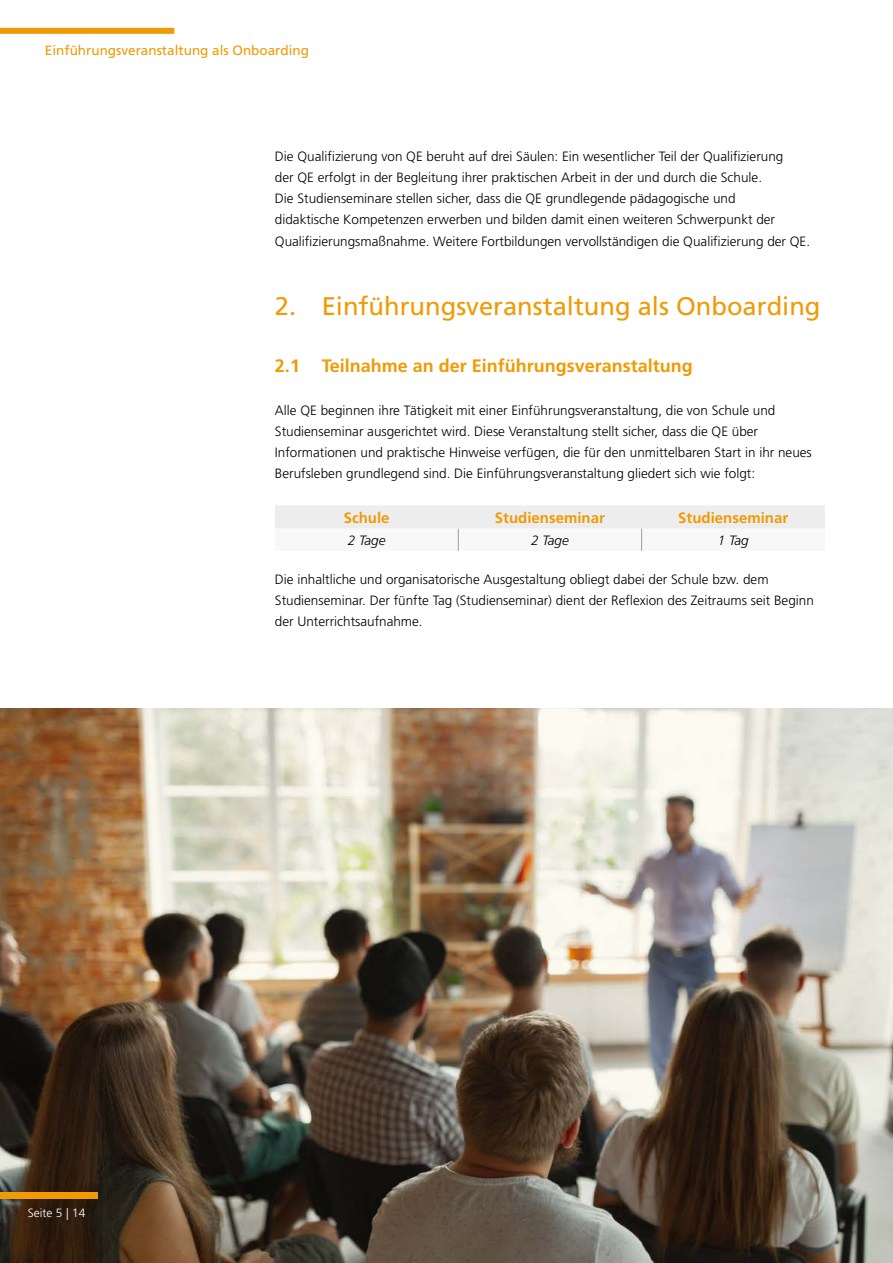
<style>
.page{position:relative;width:893px;height:1263px;background:#fff}
.page>*{position:absolute;margin:0;border:0;box-sizing:border-box;transform-origin:0 0}
.t1{font:25.5px "Frutiger LT Std";color:#f09a04}
.t2{font:700 18px "Frutiger LT Std";color:#f09a04}
.t3{font:700 15px "Frutiger LT Std";color:#f09a04}
.t4{font:300 13.5px/21.1px "Frutiger LT Std";color:#000}
.t5{font:13.5px "Frutiger LT Std";color:#f09a04}
.t6{font:italic 300 13.5px "Frutiger LT Std";color:#000}
.t7{font:300 12px "Frutiger LT Std";color:#fff}
</style>
<div class="page">
<img style="left:0;top:708px;width:893px;height:555px">
<div style="left:0;top:28px;width:174px;height:6px;background:#f09a04"></div>
<div style="left:275px;top:505px;width:550px;height:46px;background:#f3f3f3"></div>
<div style="left:0;top:1192px;width:98px;height:6px;background:#f09a04"></div>
<p class="t5" style="left:45px;top:43px;width:266px">Einführungsveranstaltung als Onboarding</p>
<p class="t4" style="left:275px;top:146px;width:537px">Die Qualifizierung von QE beruht auf drei Säulen: Ein wesentlicher Teil der Qualifizierung<br>der QE erfolgt in der Begleitung ihrer praktischen Arbeit in der und durch die Schule.<br>Die Studienseminare stellen sicher, dass die QE grundlegende pädagogische und<br>didaktische Kompetenzen erwerben und bilden damit einen weiteren Schwerpunkt der Qualifizierungsmaßnahme. Weitere Fortbildungen vervollständigen die Qualifizierung der QE.</p>
<h1 class="t1" style="left:275px;top:291px;width:547px">2. Einführungsveranstaltung als Onboarding</h1>
<h2 class="t2" style="left:275px;top:355px;width:419px">2.1 Teilnahme an der Einführungsveranstaltung</h2>
<p class="t4" style="left:275px;top:400px;width:538px">Alle QE beginnen ihre Tätigkeit mit einer Einführungsveranstaltung, die von Schule und Studienseminar ausgerichtet wird. Diese Veranstaltung stellt sicher, dass die QE über Informationen und praktische Hinweise verfügen, die für den unmittelbaren Start in ihr neues Berufsleben grundlegend sind. Die Einführungsveranstaltung gliedert sich wie folgt:</p>
<p class="t3" style="left:344px;top:508px;width:47px">Schule</p>
<p class="t3" style="left:495px;top:508px;width:112px">Studienseminar</p>
<p class="t3" style="left:678px;top:508px;width:112px">Studienseminar</p>
<p class="t6" style="left:348px;top:532px;width:39px">2 Tage</p>
<p class="t6" style="left:531px;top:532px;width:39px">2 Tage</p>
<p class="t6" style="left:718px;top:532px;width:33px">1 Tag</p>
<p class="t4" style="left:275px;top:569px;width:540px">Die inhaltliche und organisatorische Ausgestaltung obliegt dabei der Schule bzw. dem<br>Studienseminar. Der fünfte Tag (Studienseminar) dient der Reflexion des Zeitraums seit Beginn der Unterrichtsaufnahme.</p>
<p class="t7" style="left:28px;top:1206px;width:59px">Seite 5 | 14</p>
</div>
